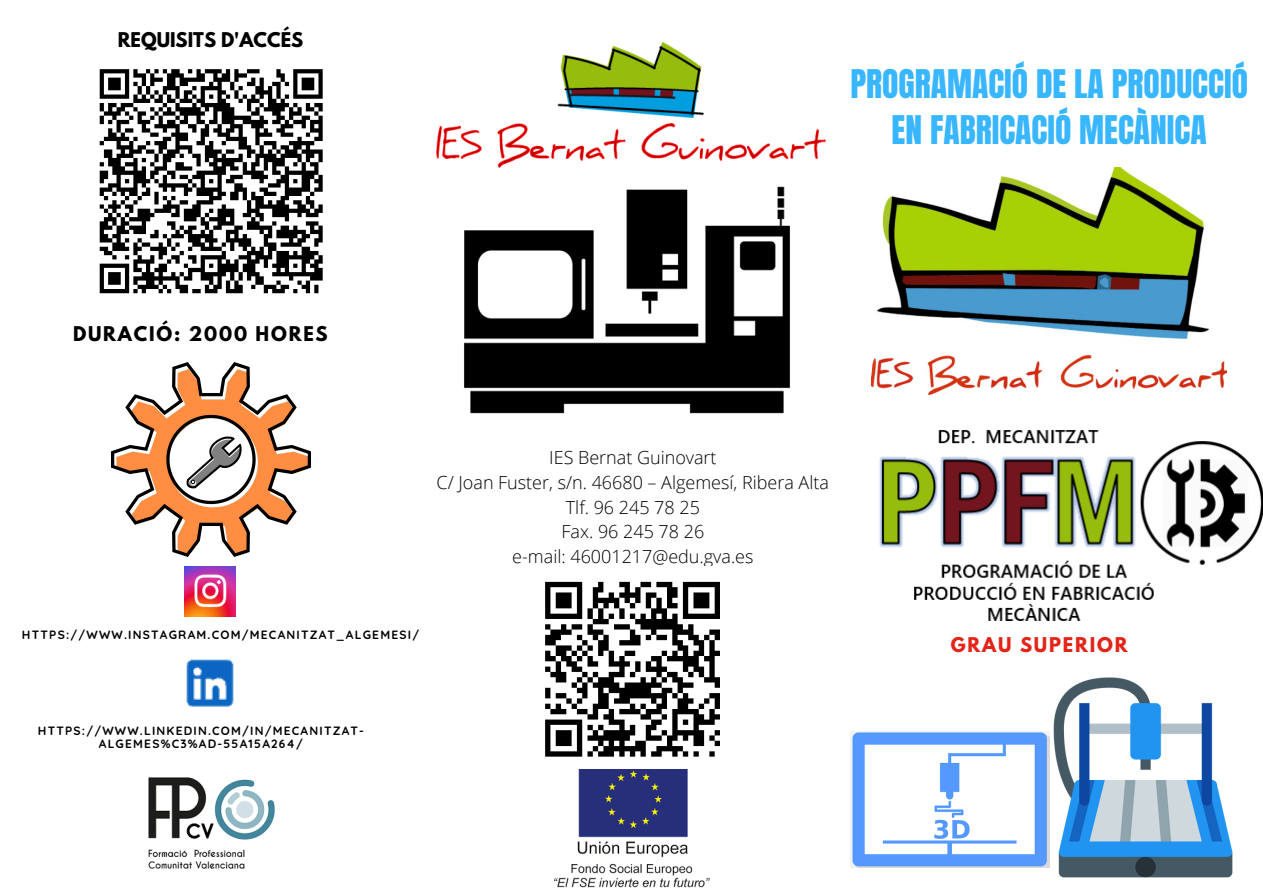
<style>
.page{position:relative;width:1263px;height:894px;background:#fff}
.page>*{position:absolute;margin:0;border:0;box-sizing:border-box;transform-origin:0 0}
.t1{font:33.6px/46px "Anton";color:#38b6ff;text-align:center}
.t2{font:300 18px/24.8px "Open Sans";color:#000;text-align:center}
.t3{font:700 18px "League Spartan";letter-spacing:.1em;color:#000}
.t4{font:700 18px "League Spartan";color:#000}
.t5{font:700 18px "League Spartan";letter-spacing:.1em;color:#e32419}
.t6{font:700 12px/13px "Quicksand";letter-spacing:.1em;color:#000;text-align:center}
</style>
<div class="page">
<img style="left:437px;top:43px;width:389px;height:116px">
<img style="left:554px;top:769px;width:156px;height:119px">
<img style="left:872px;top:168px;width:354px;height:226px">
<img style="left:148px;top:777px;width:127px;height:92px">
<img style="left:185px;top:566px;width:51px;height:50px">
<img style="left:186px;top:659px;width:48px;height:48px">
<img style="left:879px;top:430px;width:384px;height:191px">
<img style="left:1019px;top:677px;width:214px;height:201px">
<img style="left:111px;top:362px;width:199px;height:194px">
<img style="left:446px;top:119px;width:361px;height:295px">
<img style="left:851px;top:731px;width:199px;height:136px">
<img style="left:545px;top:581px;width:175px;height:176px">
<img style="left:99px;top:69px;width:224px;height:225px">
<p class="t4" style="left:118px;top:31px;width:187px">REQUISITS D'ACCÉS</p>
<h1 class="t1" style="left:850px;top:62px;width:399px">PROGRAMACIÓ DE LA PRODUCCIÓ<br>EN FABRICACIÓ MECÀNICA</h1>
<p class="t3" style="left:73px;top:324px;width:256px">DURACIÓ: 2000 HORES</p>
<p class="t2" style="left:437px;top:444px;width:394px">IES Bernat Guinovart<br>C/ Joan Fuster, s/n. 46680 – Algemesí, Ribera Alta<br>Tlf. 96 245 78 25<br>Fax. 96 245 78 26<br>e-mail: 46001217@edu.gva.es</p>
<p class="t6" style="left:22px;top:628px;width:399px">HTTPS://WWW.INSTAGRAM.COM/MECANITZAT_ALGEMESI/</p>
<p class="t6" style="left:38px;top:723px;width:328px">HTTPS://WWW.LINKEDIN.COM/IN/MECANITZAT-<br>ALGEMES%C3%AD-55A15A264/</p>
<p class="t5" style="left:951px;top:635px;width:178px">GRAU SUPERIOR</p>
</div>
